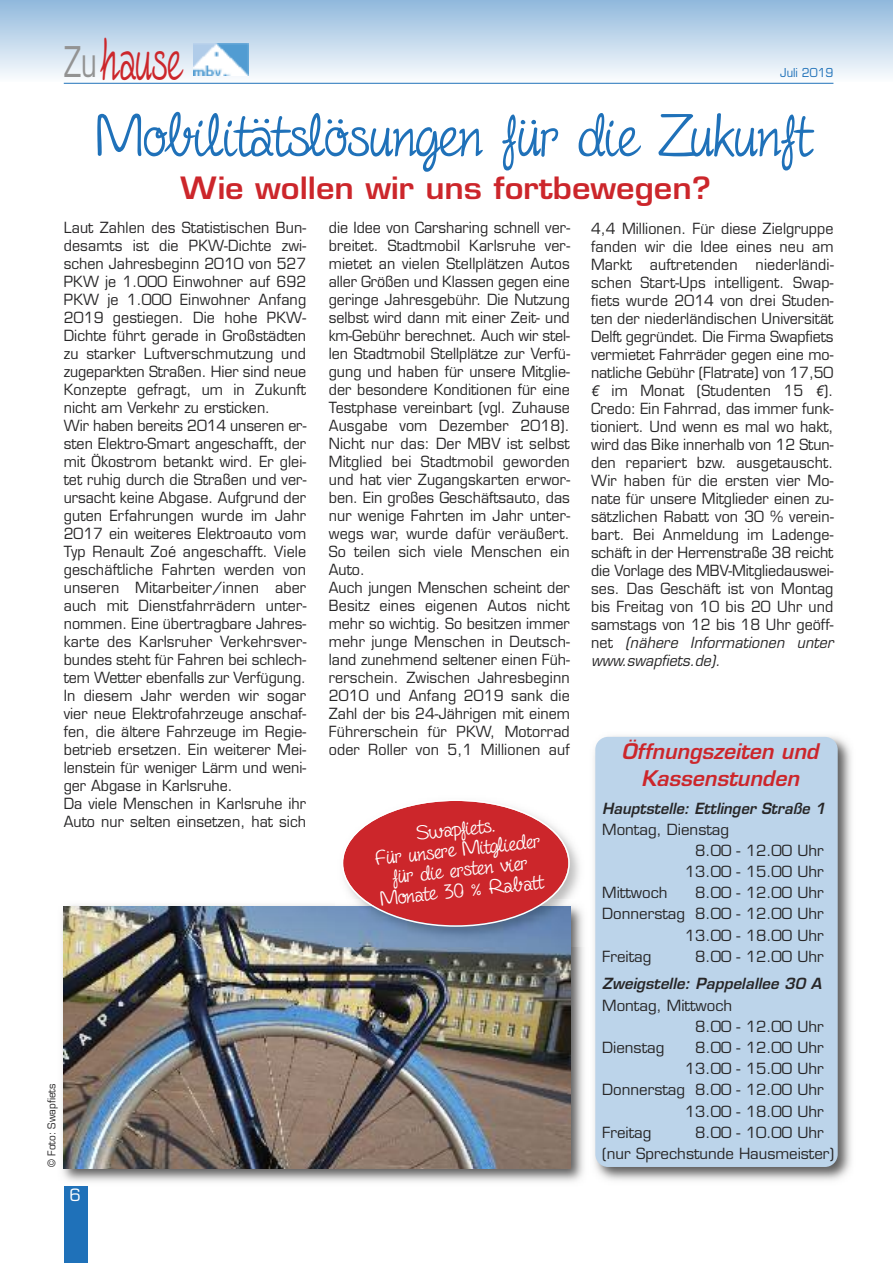
<style>
.page{position:relative;width:893px;height:1263px;background:#fff}
.page>*{position:absolute;margin:0;border:0;box-sizing:border-box;transform-origin:0 0}
.t1{font:66.6px "Fineliner Script";color:#1f71b9}
.t2{font:66.3px "Fineliner Script";color:#cc262b;scale:.7 1}
.t3{font:600 30px "Eurostile";color:#cc262b;scale:1.08 1}
.t4{font:23.1px/20.4px "Fineliner Script";color:#fff;text-align:center;scale:1.07 1}
.t5{font:italic 600 21px/27.2px "Eurostile";color:#cc262b;text-align:center}
.t6{font:16.5px "Eurostile";color:#fff}
.t7{font:15px/18px "Eurostile";color:#272627;scale:.95 1}
.t8{font:15px/21.1px "Eurostile";color:#272627}
.t9{font:italic 600 15px "Eurostile";letter-spacing:.005em;color:#272627}
.t10{font:12px "Eurostile";color:#1f71b9;scale:.95 1}
.t11{font:10.5px "Eurostile";color:#272627;scale:.95 1}
.s1{font-family:"Eurostile";font-size:41.25px;color:#939393}
.s2{font-family:"Avenir";font-weight:500;font-style:italic}
.s3{font-style:italic}
</style>
<div class="page">
<img style="left:62px;top:905px;width:522px;height:283px">
<img style="left:63px;top:906px;width:507px;height:263px">
<div style="left:64px;top:1186px;width:23px;height:77px;background:#1f71b9"></div>
<div style="left:0;top:0;width:893px;height:82px;background:linear-gradient(to bottom,#90b8dc,#fafcfd)"></div>
<hr style="left:64px;top:83px;width:769px;height:1px;background:#1f71b9">
<img style="left:194px;top:43px;width:55px;height:33px">
<img style="left:335px;top:843px;width:249px;height:103px">
<svg style="left:342px;top:801px;width:228px;height:126px;background:#ca4e55"></svg>
<img style="left:594px;top:736px;width:257px;height:445px">
<div style="left:595px;top:737px;width:243px;height:430px;background:#bcd4ea;border-radius:13px"></div>
<h2 class="t2" style="left:64px;top:24px;width:170px"><span class="s1">Zu</span>hause</h2>
<p class="t10" style="left:780px;top:68px;width:58px">Juli 2019</p>
<h1 class="t1" style="left:96px;top:101px;width:717px">Mobilitätslösungen für die Zukunft</h1>
<h3 class="t3" style="left:181px;top:177px;width:493px">Wie wollen wir uns fortbewegen?</h3>
<p class="t7" style="left:64px;top:220px;width:257px">Laut Zahlen des Statistischen Bun&shy;desamts ist die PKW-Dichte zwi&shy;schen Jahresbeginn 2010 von 527<br>PKW je 1.000 Einwohner auf 692<br>PKW je 1.000 Einwohner Anfang 2019 gestiegen. Die hohe PKW-Dichte führt gerade in Großstädten zu starker Luftverschmutzung und zugeparkten Straßen. Hier sind neue Konzepte gefragt, um in Zukunft nicht am Verkehr zu ersticken.<br>Wir haben bereits 2014 unseren er&shy;sten Elektro-Smart angeschafft, der mit Ökostrom betankt wird. Er glei&shy;tet ruhig durch die Straßen und ver&shy;ursacht keine Abgase. Aufgrund der guten Erfahrungen wurde im Jahr 2017 ein weiteres Elektroauto vom Typ Renault Zoé angeschafft. Viele geschäftliche Fahrten werden von unseren Mitarbeiter/innen aber auch mit Dienstfahrrädern unter&shy;nommen. Eine übertragbare Jahres&shy;karte des Karlsruher Verkehrsver&shy;bundes steht für Fahren bei schlech&shy;tem Wetter ebenfalls zur Verfügung.<br>In diesem Jahr werden wir sogar vier neue Elektrofahrzeuge anschaf&shy;fen, die ältere Fahrzeuge im Regie&shy;betrieb ersetzen. Ein weiterer Mei&shy;lenstein für weniger Lärm und weni&shy;ger Abgase in Karlsruhe.<br>Da viele Menschen in Karlsruhe ihr Auto nur selten einsetzen, hat sich</p>
<p class="t7" style="left:329px;top:220px;width:255px">die Idee von Carsharing schnell ver&shy;breitet. Stadtmobil Karlsruhe ver&shy;mietet an vielen Stellplätzen Autos aller Größen und Klassen gegen eine geringe Jahresgebühr. Die Nutzung selbst wird dann mit einer Zeit- und km-Gebühr berechnet. Auch wir stel&shy;len Stadtmobil Stellplätze zur Verfü&shy;gung und haben für unsere Mitglie&shy;der besondere Konditionen für eine Testphase vereinbart (vgl. Zuhause Ausgabe vom Dezember 2018).<br>Nicht nur das: Der MBV ist selbst Mitglied bei Stadtmobil geworden und hat vier Zugangskarten erwor&shy;ben. Ein großes Geschäftsauto, das nur wenige Fahrten im Jahr unter&shy;wegs war, wurde dafür veräußert.<br>So teilen sich viele Menschen ein Auto.<br>Auch jungen Menschen scheint der Besitz eines eigenen Autos nicht mehr so wichtig. So besitzen immer mehr junge Menschen in Deutsch&shy;land zunehmend seltener einen Füh&shy;rerschein. Zwischen Jahresbeginn 2010 und Anfang 2019 sank die Zahl der bis 24-Jährigen mit einem Führerschein für PKW, Motorrad oder Roller von 5,1 Millionen auf</p>
<p class="t7" style="left:591px;top:221px;width:260px">4,4 Millionen. Für diese Zielgruppe fanden wir die Idee eines neu am Markt auftretenden niederländi&shy;schen Start-Ups intelligent. Swap&shy;fiets wurde 2014 von drei Studen&shy;ten der niederländischen Universität Delft gegründet. Die Firma Swapfiets vermietet Fahrräder gegen eine mo&shy;natliche Gebühr (Flatrate) von 17,50 <span class="s2">€</span> im Monat (Studenten 15 <span class="s2">€</span>).<br>Credo: Ein Fahrrad, das immer funk&shy;tioniert. Und wenn es mal wo hakt, wird das Bike innerhalb von 12 Stun&shy;den repariert bzw. ausgetauscht.<br>Wir haben für die ersten vier Mo&shy;nate für unsere Mitglieder einen zu&shy;sätzlichen Rabatt von 30 % verein&shy;bart. Bei Anmeldung im Ladenge&shy;schäft in der Herrenstraße 38 reicht die Vorlage des MBV-Mitgliedauswei&shy;ses. Das Geschäft ist von Montag bis Freitag von 10 bis 20 Uhr und samstags von 12 bis 18 Uhr geöff&shy;n e t <span class="s3">(nähere Informationen unter www.swapfiets.de).</span></p>
<h3 class="t5" style="left:622px;top:740px;width:203px">Öffnungszeiten und<br>Kassenstunden</h3>
<p class="t9" style="left:602px;top:802px;width:225px">Hauptstelle: Ettlinger Straße 1</p>
<p class="t8" style="left:602px;top:820px;width:128px">Montag, Dienstag</p>
<p class="t8" style="left:695px;top:841px;width:130px">8.00 - 12.00 Uhr</p>
<p class="t8" style="left:685px;top:862px;width:140px">13.00 - 15.00 Uhr</p>
<p class="t8" style="left:602px;top:884px;width:67px">Mittwoch</p>
<p class="t8" style="left:695px;top:884px;width:130px">8.00 - 12.00 Uhr</p>
<p class="t8" style="left:602px;top:905px;width:223px">Donnerstag 8.00 - 12.00 Uhr</p>
<p class="t8" style="left:685px;top:926px;width:140px">13.00 - 18.00 Uhr</p>
<p class="t8" style="left:602px;top:947px;width:51px">Freitag</p>
<p class="t8" style="left:695px;top:947px;width:130px">8.00 - 12.00 Uhr</p>
<p class="t9" style="left:602px;top:978px;width:221px">Zweigstelle: Pappelallee 30 A</p>
<p class="t8" style="left:602px;top:996px;width:132px">Montag, Mittwoch</p>
<p class="t8" style="left:695px;top:1017px;width:130px">8.00 - 12.00 Uhr</p>
<p class="t8" style="left:602px;top:1038px;width:64px">Dienstag</p>
<p class="t8" style="left:695px;top:1038px;width:130px">8.00 - 12.00 Uhr</p>
<p class="t8" style="left:685px;top:1060px;width:140px">13.00 - 15.00 Uhr</p>
<p class="t8" style="left:602px;top:1081px;width:223px">Donnerstag 8.00 - 12.00 Uhr</p>
<p class="t8" style="left:685px;top:1102px;width:140px">13.00 - 18.00 Uhr</p>
<p class="t8" style="left:602px;top:1123px;width:51px">Freitag</p>
<h3 class="t4" style="left:372px;top:828px;width:156px;rotate:-6deg">Swapfiets.<br>Für unsere Mitglieder für die ersten vier<br>Monate 30 % Rabatt</h3>
<p class="t11" style="left:48px;top:1167px;width:89px;rotate:-90deg">© Foto: Swapfiets</p>
<p class="t8" style="left:602px;top:1123px;width:233px;text-indent:93px">8.00 - 10.00 Uhr (nur Sprechstunde Hausmeister)</p>
<p class="t6" style="left:70px;top:1189px;width:13px">6</p>
</div>
